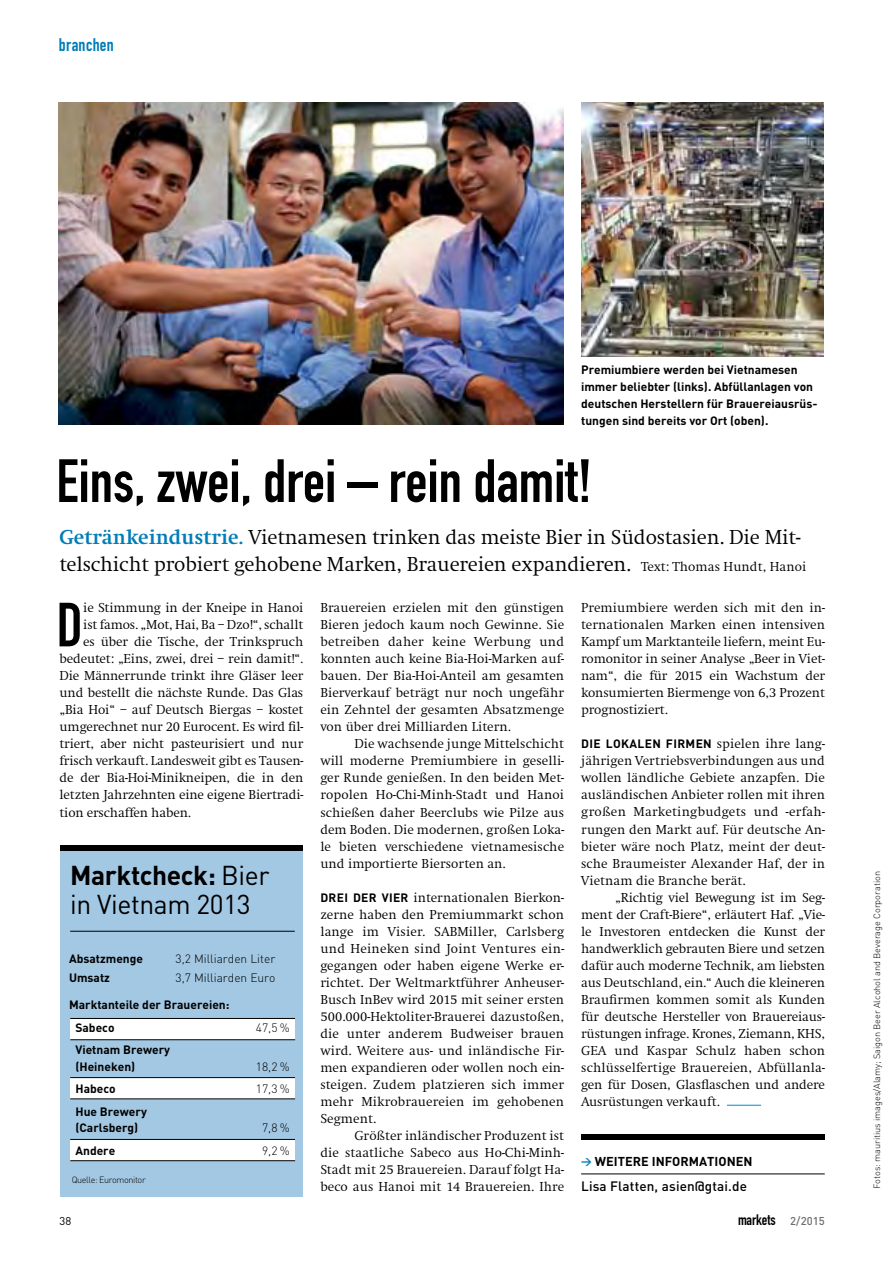
<style>
.page{position:relative;width:893px;height:1263px;background:#fff}
.page>*{position:absolute;margin:0;border:0;box-sizing:border-box;transform-origin:0 0}
.t1{font:61.2px "DIN Engschrift Std";color:#000}
.t2{font:60px "DIN Engschrift Std";color:#000}
.t3{font:27px/28.5px "DIN";letter-spacing:-.015em;color:#000}
.t4{font:300 21px/26.4px "Swift EF";letter-spacing:-.01em;color:#000}
.t5{font:18px "DIN Engschrift Std";color:#007db7}
.t6{font:15px "DIN Engschrift Std";letter-spacing:-.005em;color:#000}
.t7{font:300 13.5px/17px "Swift EF";letter-spacing:-.01em;color:#000;text-align:justify}
.t8{font:500 13.5px "DIN";letter-spacing:.01em;color:#000}
.t9{font:700 12.75px "DIN";color:#000}
.t10{font:700 12px/17px "DIN";color:#000}
.t11{font:300 12px "DIN";color:#000}
.t12{font:11.25px "DIN";color:#000}
.t13{font:300 9px "DIN";letter-spacing:-.005em;color:#000}
.t14{font:300 9px "DIN";letter-spacing:-.04em;color:#000}
.s1{font-weight:700;color:#007db7}
.s2{font-size:13.5px}
.s3{font-weight:700}
.s4{font-size:10.5px;color:#007db7}
.s5{font-family:"DIN";font-weight:500;font-size:11.25px;color:#6d6e71}
</style>
<div class="page">
<hr style="left:892px;top:0;width:1px;height:848px;background:#dbe8f3">
<hr style="left:892px;top:847px;width:1px;height:416px;background:#a3c8e3">
<hr style="left:727px;top:1105px;width:34px;height:1px;background:#0095da">
<div style="left:581px;top:1134px;width:244px;height:6px;background:#000"></div>
<hr style="left:581px;top:1174px;width:244px;height:1px;background:#000">
<img style="left:581px;top:102px;width:243px;height:254px">
<div style="left:61px;top:848px;width:242px;height:349px;background:#a3c8e3"></div>
<div style="left:61px;top:845px;width:242px;height:5px;background:#000"></div>
<hr style="left:70px;top:931px;width:225px;height:1px;background:#000">
<div style="left:70px;top:1019px;width:225px;height:21px;background:#fff"></div>
<hr style="left:70px;top:1018px;width:225px;height:1px;background:#000">
<hr style="left:70px;top:1039px;width:225px;height:1px;background:#000">
<div style="left:70px;top:1078px;width:225px;height:21px;background:#fff"></div>
<hr style="left:70px;top:1077px;width:225px;height:1px;background:#000">
<hr style="left:70px;top:1098px;width:225px;height:1px;background:#000">
<div style="left:70px;top:1140px;width:225px;height:21px;background:#fff"></div>
<hr style="left:70px;top:1139px;width:225px;height:1px;background:#000">
<hr style="left:70px;top:1160px;width:225px;height:1px;background:#000">
<img style="left:59px;top:102px;width:504px;height:322px">
<h3 class="t5" style="left:59px;top:34px;width:56px">branchen</h3>
<p class="t10" style="left:581px;top:361px;width:238px">Premiumbiere werden bei Vietnamesen immer beliebter (links). Abfüllanlagen von deutschen Herstellern für Brauereiausrüs&shy;tungen sind bereits vor Ort (oben).</p>
<h2 class="t2" style="left:56px;top:446px;width:537px">Eins, zwei, drei – rein damit!</h2>
<h3 class="t4" style="left:60px;top:525px;width:748px"><span class="s1">Getränkeindustrie.</span> Vietnamesen trinken das meiste Bier in Südostasien. Die Mit&shy;telschicht probiert gehobene Marken, Brauereien expandieren. <span class="s2">Text: Thomas Hundt, Hanoi</span></h3>
<h1 class="t1" style="left:57px;top:589px;width:22px">D</h1>
<p class="t7" style="left:83px;top:600px;width:222px">ie Stimmung in der Kneipe in Hanoi</p>
<p class="t7" style="left:320px;top:600px;width:245px">Brauereien erzielen mit den günstigen Bieren jedoch kaum noch Gewinne. Sie betreiben daher keine Werbung und konnten auch keine Bia-Hoi-Marken auf&shy;bauen. Der Bia-Hoi-Anteil am gesamten Bierverkauf beträgt nur noch ungefähr ein Zehntel der gesamten Absatzmenge von über drei Milliarden Litern.</p>
<p class="t7" style="left:320px;top:736px;width:245px;text-indent:34px">Die wachsende junge Mittelschicht will moderne Premiumbiere in geselli&shy;ger Runde genießen. In den beiden Met&shy;ropolen Ho-Chi-Minh-Stadt und Hanoi schießen daher Beerclubs wie Pilze aus dem Boden. Die modernen, großen Loka&shy;le bieten verschiedene vietnamesische und importierte Biersorten an.</p>
<p class="t10" style="left:320px;top:888px;width:16px">Drei</p>
<p class="t10" style="left:353px;top:888px;width:9px">der</p>
<p class="t10" style="left:382px;top:888px;width:8px">vier</p>
<p class="t7" style="left:581px;top:600px;width:245px">Premiumbiere werden sich mit den in&shy;ternationalen Marken einen intensiven Kampf um Marktanteile liefern, meint Eu&shy;romonitor in seiner Analyse „Beer in Viet&shy;nam“, die für 2015 ein Wachstum der konsumierten Biermenge von 6,3 Prozent prognostiziert.</p>
<p class="t10" style="left:581px;top:735px;width:34px">Die lokalen</p>
<p class="t10" style="left:666px;top:735px;width:16px">Firmen</p>
<p class="t7" style="left:83px;top:617px;width:222px">ist famos. „Mot, Hai, Ba – Dzo!“, schallt</p>
<p class="t7" style="left:83px;top:634px;width:221px">es über die Tische, der Trinkspruch</p>
<p class="t7" style="left:60px;top:651px;width:245px">bedeutet: „Eins, zwei, drei – rein damit!“.</p>
<p class="t7" style="left:60px;top:668px;width:245px">Die Männerrunde trinkt ihre Gläser leer</p>
<p class="t7" style="left:60px;top:685px;width:245px">und bestellt die nächste Runde. Das Glas</p>
<p class="t7" style="left:60px;top:702px;width:245px">„Bia Hoi“ – auf Deutsch Biergas – kostet</p>
<p class="t7" style="left:60px;top:719px;width:245px">umgerechnet nur 20 Eurocent. Es wird fil-</p>
<p class="t7" style="left:60px;top:736px;width:245px">triert, aber nicht pasteurisiert und nur</p>
<p class="t7" style="left:60px;top:753px;width:245px">frisch verkauft. Landesweit gibt es Tausen-</p>
<p class="t7" style="left:60px;top:770px;width:245px">de der Bia-Hoi-Minikneipen, die in den</p>
<p class="t7" style="left:60px;top:787px;width:245px">letzten Jahrzehnten eine eigene Biertradi-</p>
<p class="t7" style="left:60px;top:804px;width:133px">tion erschaffen haben.</p>
<p class="t7" style="left:581px;top:736px;width:245px;text-indent:136px">spielen ihre lang&shy;jährigen Vertriebsverbindungen aus und wollen ländliche Gebiete anzapfen. Die ausländischen Anbieter rollen mit ihren großen Marketingbudgets und -erfah&shy;rungen den Markt auf. Für deutsche An&shy;bieter wäre noch Platz, meint der deut&shy;sche Braumeister Alexander Haf, der in Vietnam die Branche berät.</p>
<p class="t7" style="left:581px;top:889px;width:245px;text-indent:34px">„Richtig viel Bewegung ist im Seg&shy;ment der Craft-Biere“, erläutert Haf. „Vie&shy;le Investoren entdecken die Kunst der handwerklich gebrauten Biere und setzen dafür auch moderne Technik, am liebsten aus Deutschland, ein.“ Auch die kleineren Braufirmen kommen somit als Kunden für deutsche Hersteller von Brauereiaus&shy;rüstungen infrage. Krones, Ziemann, KHS, GEA und Kaspar Schulz haben schon schlüsselfertige Brauereien, Abfüllanla&shy;gen für Dosen, Glasflaschen und andere Ausrüstungen verkauft.</p>
<h3 class="t3" style="left:70px;top:861px;width:201px"><span class="s3">Marktcheck:</span> Bier in Vietnam 2013</h3>
<p class="t10" style="left:69px;top:949px;width:75px">Absatzmenge</p>
<p class="t11" style="left:176px;top:951px;width:101px">3,2 Milliarden Liter</p>
<p class="t10" style="left:69px;top:969px;width:42px">Umsatz</p>
<p class="t11" style="left:176px;top:970px;width:101px">3,7 Milliarden Euro</p>
<p class="t10" style="left:75px;top:993px;width:156px;line-height:22.5px;text-indent:-6px">Marktanteile der Brauereien:<br>Sabeco</p>
<p class="t7" style="left:320px;top:889px;width:245px;text-indent:93px">internationalen Bierkon&shy;zerne haben den Premiummarkt schon lange im Visier. SABMiller, Carlsberg und Heineken sind Joint Ventures ein&shy;gegangen oder haben eigene Werke er&shy;richtet. Der Weltmarktführer Anheuser-Busch InBev wird 2015 mit seiner ersten 500.000-Hektoliter-Brauerei dazustoßen, die unter anderem Budweiser brauen wird. Weitere aus- und inländische Fir&shy;men expandieren oder wollen noch ein&shy;steigen. Zudem platzieren sich immer mehr Mikrobrauereien im gehobenen Segment.</p>
<p class="t7" style="left:320px;top:1127px;width:245px;text-indent:34px">Größter inländischer Produzent ist die staatliche Sabeco aus Ho-Chi-Minh-Stadt mit 25 Brauereien. Darauf folgt Ha&shy;beco aus Hanoi mit 14 Brauereien. Ihre</p>
<p class="t11" style="left:256px;top:1020px;width:35px">47,5 %</p>
<p class="t10" style="left:75px;top:1041px;width:96px;line-height:16.5px">Vietnam Brewery (Heineken)</p>
<p class="t11" style="left:256px;top:1059px;width:35px">18,2 %</p>
<p class="t10" style="left:75px;top:1080px;width:42px">Habeco</p>
<p class="t11" style="left:256px;top:1081px;width:35px">17,3 %</p>
<p class="t10" style="left:75px;top:1102px;width:73px;line-height:16.5px">Hue Brewery (Carlsberg)</p>
<p class="t11" style="left:262px;top:1120px;width:29px">7,8 %</p>
<p class="t10" style="left:75px;top:1141px;width:41px">Andere</p>
<p class="t11" style="left:262px;top:1143px;width:29px">9,2 %</p>
<p class="t14" style="left:72px;top:1174px;width:75px">Quelle: Euromonitor</p>
<p class="t9" style="left:581px;top:1153px;width:33px"><span class="s4">&gt;</span> Weitere</p>
<p class="t9" style="left:652px;top:1153px;width:13px">Informationen</p>
<p class="t8" style="left:581px;top:1177px;width:167px">Lisa Flatten, asien@gtai.de</p>
<p class="t12" style="left:60px;top:1213px;width:13px">38</p>
<p class="t6" style="left:738px;top:1211px;width:88px">markets <span class="s5">2/2015</span></p>
<p class="t13" style="left:871px;top:1189px;width:319px;rotate:-90deg">Fotos: mauritius images/Alamy; Saigon Beer Alcohol and Beverage Corporation</p>
</div>
